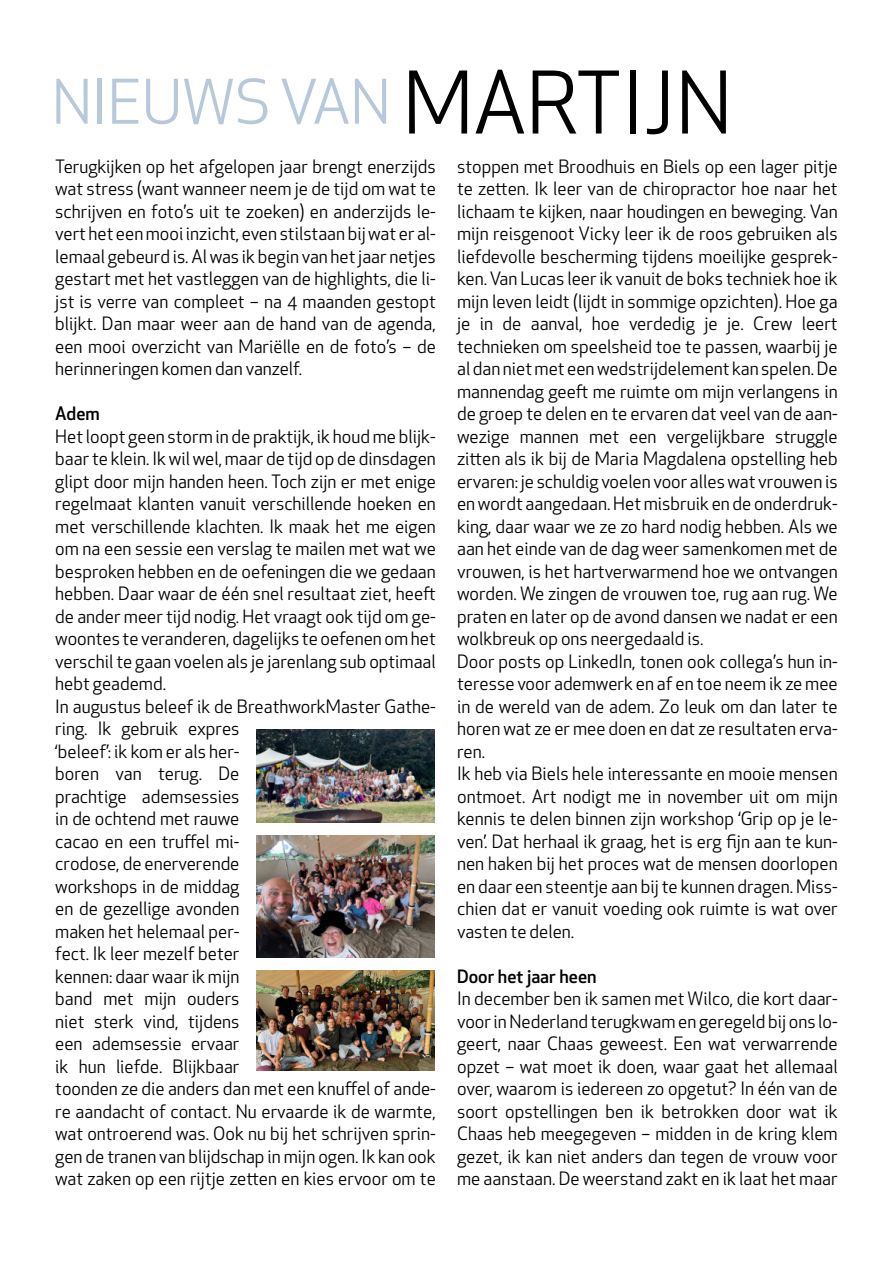
<style>
.page{position:relative;width:893px;height:1263px;background:#fff}
.page>*{position:absolute;margin:0;border:0;box-sizing:border-box;transform-origin:0 0}
.t1{font:84px "Apex New";color:#000}
.t2{font:60px "Apex New";color:#b8c8db}
.t3{font:18px "Apex New";color:#000}
.t4{font:500 18px "Apex New";color:#000}
</style>
<div class="page">
<img style="left:256px;top:730px;width:179px;height:92px">
<img style="left:256px;top:835px;width:179px;height:123px">
<img style="left:256px;top:970px;width:179px;height:100px">
<p class="t2" style="left:52px;top:79px;width:340px">NIEUWS VAN</p>
<p class="t1" style="left:403px;top:71px;width:331px">MARTIJN</p>
<p class="t3" style="left:55px;top:159px;width:382px">Terugkijken op het afgelopen jaar brengt enerzijds</p>
<p class="t3" style="left:55px;top:182px;width:382px">wat stress (want wanneer neem je de tijd om wat te</p>
<p class="t3" style="left:55px;top:204px;width:382px">schrijven en foto’s uit te zoeken) en anderzijds le-</p>
<p class="t3" style="left:55px;top:226px;width:382px">vert het een mooi inzicht, even stilstaan bij wat er al-</p>
<p class="t3" style="left:55px;top:249px;width:382px">lemaal gebeurd is. Al was ik begin van het jaar netjes</p>
<p class="t3" style="left:55px;top:272px;width:382px">gestart met het vastleggen van de highlights, die li-</p>
<p class="t3" style="left:55px;top:294px;width:382px">jst is verre van compleet – na 4 maanden gestopt</p>
<p class="t3" style="left:55px;top:316px;width:382px">blijkt. Dan maar weer aan de hand van de agenda,</p>
<p class="t3" style="left:55px;top:339px;width:382px">een mooi overzicht van Mariëlle en de foto’s – de</p>
<p class="t3" style="left:55px;top:362px;width:249px">herinneringen komen dan vanzelf.</p>
<p class="t4" style="left:55px;top:406px;width:46px">Adem</p>
<p class="t3" style="left:55px;top:429px;width:382px">Het loopt geen storm in de praktijk, ik houd me blijk-</p>
<p class="t3" style="left:55px;top:452px;width:382px">baar te klein. Ik wil wel, maar de tijd op de dinsdagen</p>
<p class="t3" style="left:55px;top:474px;width:382px">glipt door mijn handen heen. Toch zijn er met enige</p>
<p class="t3" style="left:55px;top:496px;width:382px">regelmaat klanten vanuit verschillende hoeken en</p>
<p class="t3" style="left:55px;top:519px;width:382px">met verschillende klachten. Ik maak het me eigen</p>
<p class="t3" style="left:55px;top:542px;width:382px">om na een sessie een verslag te mailen met wat we</p>
<p class="t3" style="left:55px;top:564px;width:382px">besproken hebben en de oefeningen die we gedaan</p>
<p class="t3" style="left:55px;top:586px;width:382px">hebben. Daar waar de één snel resultaat ziet, heeft</p>
<p class="t3" style="left:55px;top:609px;width:382px">de ander meer tijd nodig. Het vraagt ook tijd om ge-</p>
<p class="t3" style="left:55px;top:632px;width:382px">woontes te veranderen, dagelijks te oefenen om het</p>
<p class="t3" style="left:55px;top:654px;width:382px">verschil te gaan voelen als je jarenlang sub optimaal</p>
<p class="t3" style="left:55px;top:676px;width:112px">hebt geademd.</p>
<p class="t3" style="left:55px;top:699px;width:382px">In augustus beleef ik de BreathworkMaster Gathe-</p>
<p class="t3" style="left:55px;top:722px;width:186px">ring. Ik gebruik expres</p>
<p class="t3" style="left:55px;top:744px;width:186px">‘beleef’: ik kom er als her-</p>
<p class="t3" style="left:55px;top:766px;width:186px">boren van terug. De</p>
<p class="t3" style="left:55px;top:789px;width:186px">prachtige ademsessies</p>
<p class="t3" style="left:55px;top:812px;width:186px">in de ochtend met rauwe</p>
<p class="t3" style="left:55px;top:834px;width:186px">cacao en een truffel mi-</p>
<p class="t3" style="left:55px;top:856px;width:186px">crodose, de enerverende</p>
<p class="t3" style="left:55px;top:879px;width:186px">workshops in de middag</p>
<p class="t3" style="left:55px;top:902px;width:186px">en de gezellige avonden</p>
<p class="t3" style="left:55px;top:924px;width:186px">maken het helemaal per-</p>
<p class="t3" style="left:55px;top:947px;width:186px">fect. Ik leer mezelf beter</p>
<p class="t3" style="left:55px;top:969px;width:186px">kennen: daar waar ik mijn</p>
<p class="t3" style="left:55px;top:992px;width:186px">band met mijn ouders</p>
<p class="t3" style="left:55px;top:1014px;width:186px">niet sterk vind, tijdens</p>
<p class="t3" style="left:55px;top:1037px;width:186px">een ademsessie ervaar</p>
<p class="t3" style="left:55px;top:1059px;width:186px">ik hun liefde. Blijkbaar</p>
<p class="t3" style="left:55px;top:1082px;width:382px">toonden ze die anders dan met een knuffel of ande-</p>
<p class="t3" style="left:55px;top:1104px;width:382px">re aandacht of contact. Nu ervaarde ik de warmte,</p>
<p class="t3" style="left:55px;top:1127px;width:382px">wat ontroerend was. Ook nu bij het schrijven sprin-</p>
<p class="t3" style="left:55px;top:1149px;width:382px">gen de tranen van blijdschap in mijn ogen. Ik kan ook</p>
<p class="t3" style="left:55px;top:1172px;width:382px">wat zaken op een rijtje zetten en kies ervoor om te</p>
<p class="t3" style="left:457px;top:159px;width:382px">stoppen met Broodhuis en Biels op een lager pitje</p>
<p class="t3" style="left:457px;top:182px;width:382px">te zetten. Ik leer van de chiropractor hoe naar het</p>
<p class="t3" style="left:457px;top:204px;width:382px">lichaam te kijken, naar houdingen en beweging. Van</p>
<p class="t3" style="left:457px;top:226px;width:382px">mijn reisgenoot Vicky leer ik de roos gebruiken als</p>
<p class="t3" style="left:457px;top:249px;width:382px">liefdevolle bescherming tijdens moeilijke gesprek-</p>
<p class="t3" style="left:457px;top:272px;width:382px">ken. Van Lucas leer ik vanuit de boks techniek hoe ik</p>
<p class="t3" style="left:457px;top:294px;width:382px">mijn leven leidt (lijdt in sommige opzichten). Hoe ga</p>
<p class="t3" style="left:457px;top:316px;width:382px">je in de aanval, hoe verdedig je je. Crew leert</p>
<p class="t3" style="left:457px;top:339px;width:382px">technieken om speelsheid toe te passen, waarbij je</p>
<p class="t3" style="left:457px;top:362px;width:382px">al dan niet met een wedstrijdelement kan spelen. De</p>
<p class="t3" style="left:457px;top:384px;width:382px">mannendag geeft me ruimte om mijn verlangens in</p>
<p class="t3" style="left:457px;top:406px;width:382px">de groep te delen en te ervaren dat veel van de aan-</p>
<p class="t3" style="left:457px;top:429px;width:382px">wezige mannen met een vergelijkbare struggle</p>
<p class="t3" style="left:457px;top:452px;width:382px">zitten als ik bij de Maria Magdalena opstelling heb</p>
<p class="t3" style="left:457px;top:474px;width:382px">ervaren: je schuldig voelen voor alles wat vrouwen is</p>
<p class="t3" style="left:457px;top:496px;width:382px">en wordt aangedaan. Het misbruik en de onderdruk-</p>
<p class="t3" style="left:457px;top:519px;width:382px">king, daar waar we ze zo hard nodig hebben. Als we</p>
<p class="t3" style="left:457px;top:542px;width:382px">aan het einde van de dag weer samenkomen met de</p>
<p class="t3" style="left:457px;top:564px;width:382px">vrouwen, is het hartverwarmend hoe we ontvangen</p>
<p class="t3" style="left:457px;top:586px;width:382px">worden. We zingen de vrouwen toe, rug aan rug. We</p>
<p class="t3" style="left:457px;top:609px;width:382px">praten en later op de avond dansen we nadat er een</p>
<p class="t3" style="left:457px;top:632px;width:248px">wolkbreuk op ons neergedaald is.</p>
<p class="t3" style="left:457px;top:654px;width:382px">Door posts op LinkedIn, tonen ook collega’s hun in-</p>
<p class="t3" style="left:457px;top:676px;width:382px">teresse voor ademwerk en af en toe neem ik ze mee</p>
<p class="t3" style="left:457px;top:699px;width:382px">in de wereld van de adem. Zo leuk om dan later te</p>
<p class="t3" style="left:457px;top:722px;width:382px">horen wat ze er mee doen en dat ze resultaten erva-</p>
<p class="t3" style="left:457px;top:744px;width:30px">ren.</p>
<p class="t3" style="left:457px;top:766px;width:382px">Ik heb via Biels hele interessante en mooie mensen</p>
<p class="t3" style="left:457px;top:789px;width:382px">ontmoet. Art nodigt me in november uit om mijn</p>
<p class="t3" style="left:457px;top:812px;width:382px">kennis te delen binnen zijn workshop ‘Grip op je le-</p>
<p class="t3" style="left:457px;top:834px;width:382px">ven’. Dat herhaal ik graag, het is erg fijn aan te kun-</p>
<p class="t3" style="left:457px;top:856px;width:382px">nen haken bij het proces wat de mensen doorlopen</p>
<p class="t3" style="left:457px;top:879px;width:382px">en daar een steentje aan bij te kunnen dragen. Miss-</p>
<p class="t3" style="left:457px;top:902px;width:382px">chien dat er vanuit voeding ook ruimte is wat over</p>
<p class="t3" style="left:457px;top:924px;width:119px">vasten te delen.</p>
<p class="t4" style="left:457px;top:969px;width:141px">Door het jaar heen</p>
<p class="t3" style="left:457px;top:992px;width:382px">In december ben ik samen met Wilco, die kort daar-</p>
<p class="t3" style="left:457px;top:1014px;width:382px">voor in Nederland terugkwam en geregeld bij ons lo-</p>
<p class="t3" style="left:457px;top:1037px;width:382px">geert, naar Chaas geweest. Een wat verwarrende</p>
<p class="t3" style="left:457px;top:1059px;width:382px">opzet – wat moet ik doen, waar gaat het allemaal</p>
<p class="t3" style="left:457px;top:1082px;width:382px">over, waarom is iedereen zo opgetut? In één van de</p>
<p class="t3" style="left:457px;top:1104px;width:382px">soort opstellingen ben ik betrokken door wat ik</p>
<p class="t3" style="left:457px;top:1127px;width:382px">Chaas heb meegegeven – midden in de kring klem</p>
<p class="t3" style="left:457px;top:1149px;width:382px">gezet, ik kan niet anders dan tegen de vrouw voor</p>
<p class="t3" style="left:457px;top:1172px;width:382px">me aanstaan. De weerstand zakt en ik laat het maar</p>
</div>
